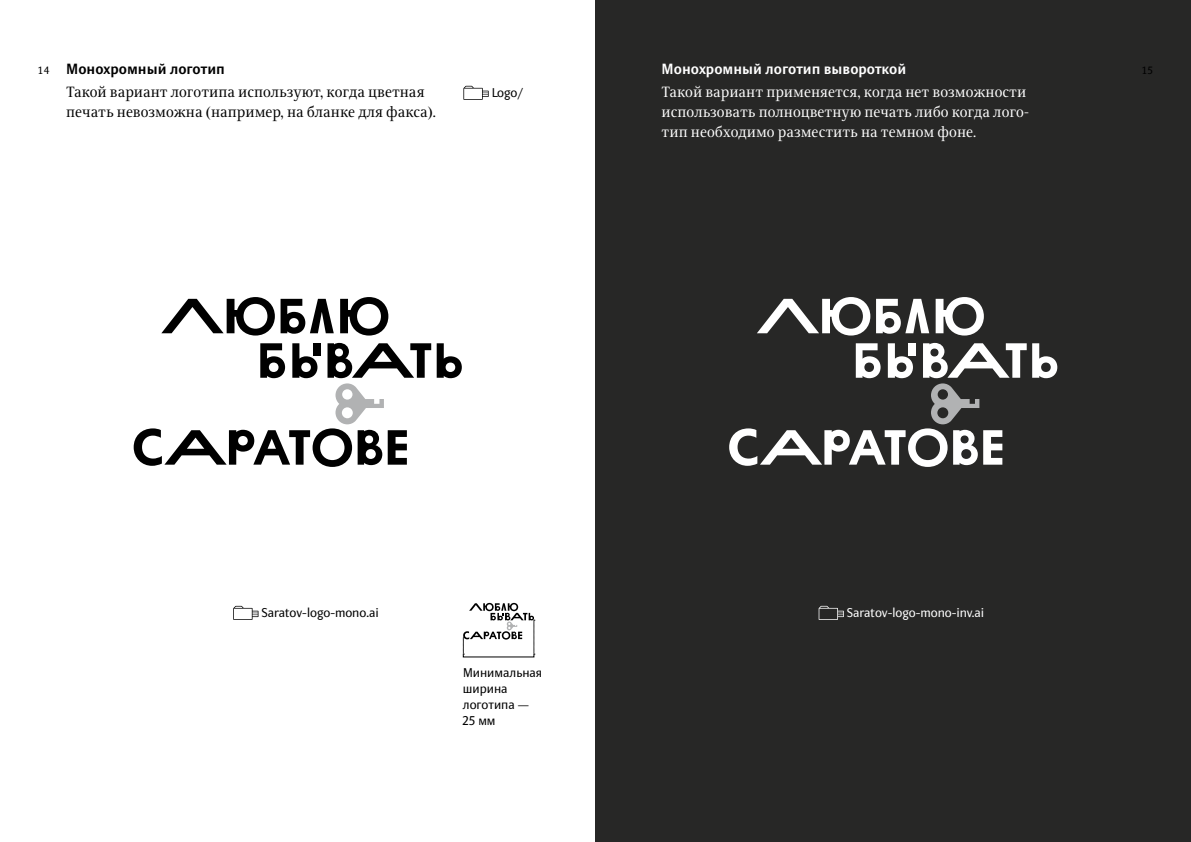
<style>
.page{position:relative;width:1191px;height:842px;background:#fff}
.page>*{position:absolute;margin:0;border:0;box-sizing:border-box;transform-origin:0 0}
.t1{font:14px/20px "ALS Artemius";color:#fff}
.t2{font:14px/20px "ALS Artemius";color:#000}
.t3{font:700 14px "ALS Artemius Sans";color:#fff}
.t4{font:700 14px "ALS Artemius Sans";color:#000}
.t5{font:12px/16px "ALS Artemius Sans";color:#000}
.t6{font:12px "ALS Artemius Sans";color:#fff}
.t7{font:10px "ALS Artemius Sans";color:#000}
.s1{font-weight:400;font-size:10px}
</style>
<div class="page">
<div style="left:596px;top:0;width:595px;height:842px;background:#272726"></div>
<svg style="left:1032px;top:343px;width:25px;height:35px"></svg>
<svg style="left:935px;top:297px;width:49px;height:39px"></svg>
<svg style="left:757px;top:297px;width:113px;height:39px"></svg>
<svg style="left:876px;top:299px;width:53px;height:35px"></svg>
<svg style="left:729px;top:343px;width:297px;height:124px"></svg>
<svg style="left:437px;top:343px;width:25px;height:35px"></svg>
<svg style="left:340px;top:297px;width:48px;height:39px"></svg>
<svg style="left:161px;top:297px;width:173px;height:39px"></svg>
<svg style="left:134px;top:343px;width:297px;height:124px"></svg>
<svg style="left:233px;top:606px;width:25px;height:14px"></svg>
<svg style="left:463px;top:86px;width:25px;height:14px"></svg>
<svg style="left:463px;top:603px;width:72px;height:52px"></svg>
<svg style="left:818px;top:606px;width:26px;height:14px"></svg>
<p class="t4" style="left:38px;top:59px;width:189px"><span class="s1">14</span> Монохромный логотип</p>
<p class="t7" style="left:1141px;top:64px;width:13px">15</p>
<p class="t2" style="left:66px;top:82px;width:371px">Такой вариант логотипа используют, когда цветная печать невозможна (например, на бланке для факса).</p>
<p class="t3" style="left:661px;top:59px;width:246px">Монохромный логотип вывороткой</p>
<p class="t1" style="left:661px;top:82px;width:369px">Такой вариант применяется, когда нет возможности использовать полноцветную печать либо когда лого&shy;тип необходимо разместить на темном фоне.</p>
<p class="t5" style="left:491px;top:85px;width:33px">Logo/</p>
<p class="t5" style="left:261px;top:605px;width:119px">Saratov-logo-mono.ai</p>
<p class="t5" style="left:462px;top:665px;width:82px">Минимальная ширина логотипа —<br>25 мм</p>
<p class="t6" style="left:847px;top:605px;width:139px">Saratov-logo-mono-inv.ai</p>
</div>
